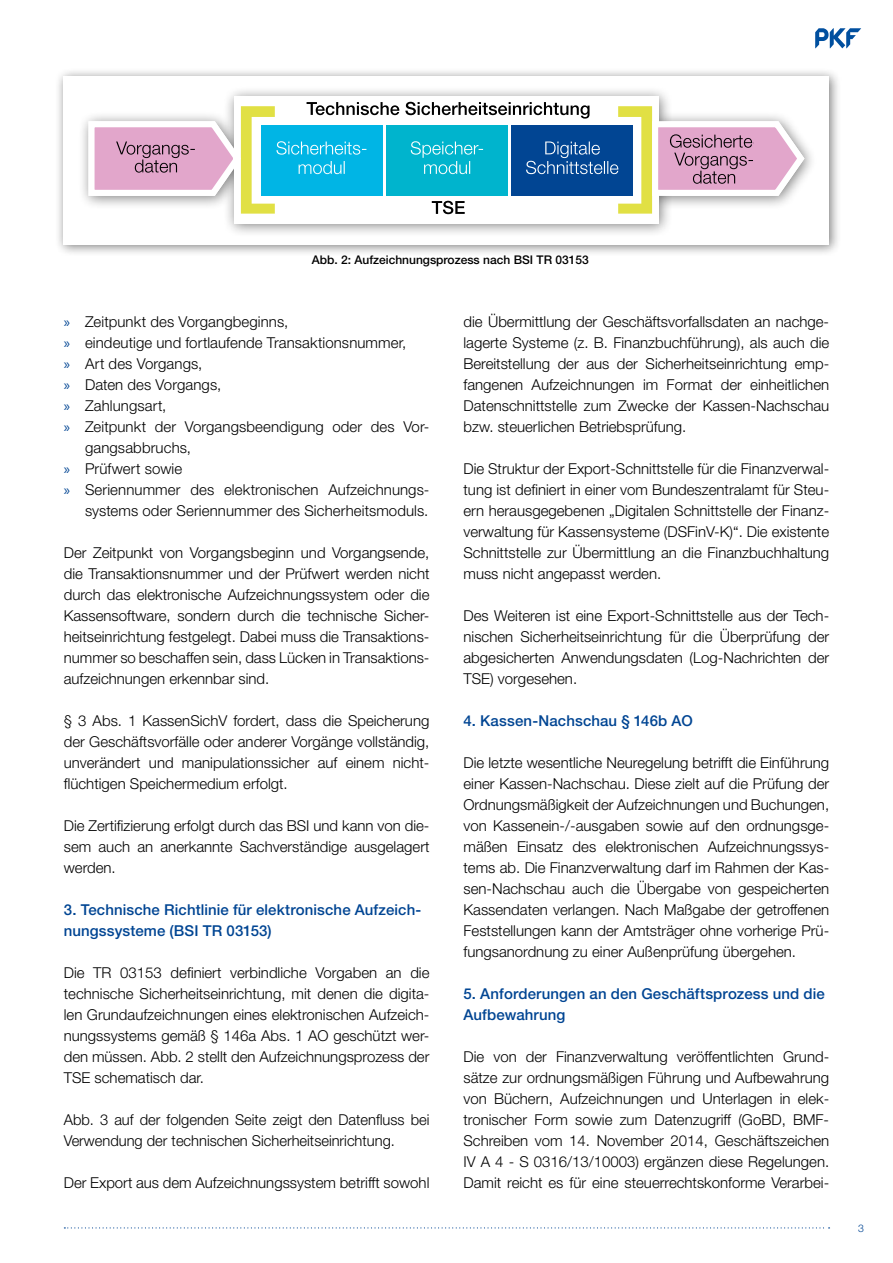
<style>
.page{position:relative;width:893px;height:1263px;background:#fff}
.page>*{position:absolute;margin:0;border:0;box-sizing:border-box;transform-origin:0 0}
.t1{font:300 15px/21px "Helvetica Neue LT";color:#000;text-align:justify}
.t2{font:500 15px/21px "Helvetica Neue LT";letter-spacing:.01em;color:#014593}
.t3{font:500 12px "Helvetica Neue LT";color:#000}
.t4{font:300 10.5px "Helvetica Neue LT";color:#014593}
.s1{font-family:"Myriad Pro";font-weight:400;color:#014593}
</style>
<div class="page">
<svg style="left:64px;top:1227px;width:766px;height:1px"></svg>
<svg style="left:815px;top:28px;width:46px;height:20px"></svg>
<div style="left:55px;top:68px;width:787px;height:189px;background:#000;opacity:.5"></div>
<div style="left:64px;top:77px;width:765px;height:168px;background:#fff"></div>
<div style="left:78px;top:111px;width:176px;height:100px;background:#000;opacity:.5"></div>
<div style="left:223px;top:86px;width:450px;height:152px;background:#000;opacity:.5"></div>
<div style="left:234px;top:96px;width:424px;height:127px;background:#fff"></div>
<svg style="left:85px;top:102px;width:723px;height:112px"></svg>
<p class="t3" style="left:312px;top:252px;width:279px">Abb. 2: Aufzeichnungsprozess nach BSI TR 03153</p>
<p class="t1" style="left:64px;top:311px;width:226px"><span class="s1">»</span> Zeitpunkt des Vorgangbeginns,</p>
<p class="t1" style="left:64px;top:332px;width:344px"><span class="s1">»</span> eindeutige und fortlaufende Transaktionsnummer,</p>
<p class="t1" style="left:64px;top:353px;width:140px"><span class="s1">»</span> Art des Vorgangs,</p>
<p class="t1" style="left:64px;top:374px;width:159px"><span class="s1">»</span> Daten des Vorgangs,</p>
<p class="t1" style="left:64px;top:395px;width:104px"><span class="s1">»</span> Zahlungsart,</p>
<p class="t1" style="left:64px;top:416px;width:367px"><span class="s1">»</span> Zeitpunkt der Vorgangsbeendigung oder des Vor-</p>
<p class="t1" style="left:85px;top:437px;width:107px">gangsabbruchs,</p>
<p class="t1" style="left:64px;top:458px;width:120px"><span class="s1">»</span> Prüfwert sowie</p>
<p class="t1" style="left:64px;top:479px;width:367px"><span class="s1">»</span> Seriennummer des elektronischen Aufzeichnungs-</p>
<p class="t1" style="left:85px;top:500px;width:345px">systems oder Seriennummer des Sicherheitsmoduls.</p>
<p class="t1" style="left:64px;top:542px;width:367px">Der Zeitpunkt von Vorgangsbeginn und Vorgangsende, die Transaktionsnummer und der Prüfwert werden nicht durch das elektronische Aufzeichnungssystem oder die Kassensoftware, sondern durch die technische Sicher&shy;heitseinrichtung festgelegt. Dabei muss die Transaktions&shy;nummer so beschaffen sein, dass Lücken in Transaktions&shy;aufzeichnungen erkennbar sind.</p>
<p class="t1" style="left:64px;top:710px;width:367px">§ 3 Abs. 1 KassenSichV fordert, dass die Speicherung der Geschäftsvorfälle oder anderer Vorgänge vollständig, unverändert und manipulationssicher auf einem nicht&shy;flüchtigen Speichermedium erfolgt.</p>
<p class="t1" style="left:64px;top:815px;width:367px">Die Zertifizierung erfolgt durch das BSI und kann von die&shy;sem auch an anerkannte Sachverständige ausgelagert werden.</p>
<p class="t2" style="left:64px;top:899px;width:359px">3. Technische Richtlinie für elektronische Aufzeich&shy;nungssysteme (BSI TR 03153)</p>
<p class="t1" style="left:64px;top:962px;width:367px">Die TR 03153 definiert verbindliche Vorgaben an die technische Sicherheitseinrichtung, mit denen die digita&shy;len Grundaufzeichnungen eines elektronischen Aufzeich&shy;nungssystems gemäß § 146a Abs. 1 AO geschützt wer&shy;den müssen. Abb. 2 stellt den Aufzeichnungsprozess der TSE schematisch dar.</p>
<p class="t1" style="left:64px;top:1109px;width:367px">Abb. 3 auf der folgenden Seite zeigt den Datenfluss bei<br>Verwendung der technischen Sicherheitseinrichtung.</p>
<p class="t1" style="left:64px;top:1172px;width:367px">Der Export aus dem Aufzeichnungssystem betrifft sowohl</p>
<p class="t1" style="left:463px;top:311px;width:367px">die Übermittlung der Geschäftsvorfallsdaten an nachge&shy;lagerte Systeme (z. B. Finanzbuchführung), als auch die Bereitstellung der aus der Sicherheitseinrichtung emp&shy;fangenen Aufzeichnungen im Format der einheitlichen Datenschnittstelle zum Zwecke der Kassen-Nachschau bzw. steuerlichen Betriebsprüfung.</p>
<p class="t1" style="left:463px;top:458px;width:367px">Die Struktur der Export-Schnittstelle für die Finanzverwal&shy;tung ist definiert in einer vom Bundeszentralamt für Steu&shy;ern herausgegebenen „Digitalen Schnittstelle der Finanz&shy;verwaltung für Kassensysteme (DSFinV-K)“. Die existente Schnittstelle zur Übermittlung an die Finanzbuchhaltung muss nicht angepasst werden.</p>
<p class="t1" style="left:463px;top:605px;width:367px">Des Weiteren ist eine Export-Schnittstelle aus der Tech&shy;nischen Sicherheitseinrichtung für die Überprüfung der abgesicherten Anwendungsdaten (Log-Nachrichten der TSE) vorgesehen.</p>
<p class="t2" style="left:463px;top:710px;width:231px">4. Kassen-Nachschau § 146b AO</p>
<p class="t1" style="left:463px;top:752px;width:367px">Die letzte wesentliche Neuregelung betrifft die Einführung einer Kassen-Nachschau. Diese zielt auf die Prüfung der Ordnungsmäßigkeit der Aufzeichnungen und Buchungen, von Kassenein-/-ausgaben sowie auf den ordnungsge&shy;mäßen Einsatz des elektronischen Aufzeichnungssys&shy;tems ab. Die Finanzverwaltung darf im Rahmen der Kas&shy;sen-Nachschau auch die Übergabe von gespeicherten Kassendaten verlangen. Nach Maßgabe der getroffenen Feststellungen kann der Amtsträger ohne vorherige Prü&shy;fungsanordnung zu einer Außenprüfung übergehen.</p>
<p class="t2" style="left:463px;top:983px;width:363px">5. Anforderungen an den Geschäftsprozess und die<br>Aufbewahrung</p>
<p class="t1" style="left:463px;top:1046px;width:367px;text-align:left">Die von der Finanzverwaltung veröffentlichten Grund&shy;sätze zur ordnungsmäßigen Führung und Aufbewahrung von Büchern, Aufzeichnungen und Unterlagen in elek&shy;tronischer Form sowie zum Datenzugriff (GoBD, BMF-Schreiben vom 14. November 2014, Geschäftszeichen IV A 4 - S 0316/13/10003) ergänzen diese Regelungen.<br>Damit reicht es für eine steuerrechtskonforme Verarbei-</p>
<p class="t4" style="left:858px;top:1222px;width:7px">3</p>
</div>
